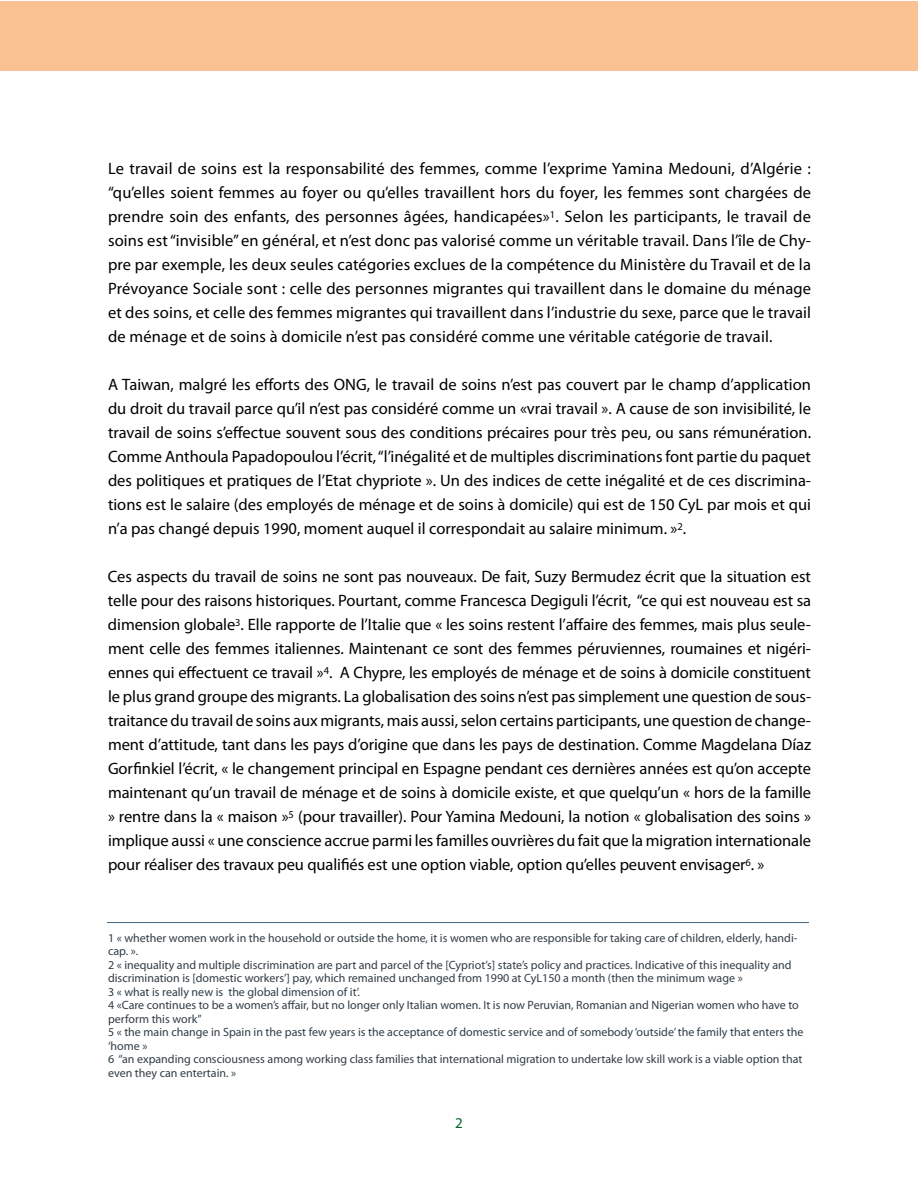
<style>
.page{position:relative;width:918px;height:1188px;background:#fff}
.page>*{position:absolute;margin:0;border:0;box-sizing:border-box;transform-origin:0 0}
.t1{font:16.5px/24px "Myriad Pro";color:#000;text-align:justify}
.t2{font:15px "Myriad Pro";color:#006325}
.t3{font:12px/13.5px "Myriad Pro";color:#303d46}
</style>
<div class="page">
<div style="left:0;top:1px;width:918px;height:70px;background:#fac193"></div>
<hr style="left:107px;top:922px;width:702px;height:1px;background:#486b83">
<p class="t1" style="left:108px;top:157px;width:705px">Le travail de soins est la responsabilité des femmes, comme l’exprime Yamina Medouni, d’Algérie : “qu’elles soient femmes au foyer ou qu’elles travaillent hors du foyer, les femmes sont chargées de prendre soin des enfants, des personnes âgées, handicapées»<sup>1</sup>. Selon les participants, le travail de soins est “invisible” en général, et n’est donc pas valorisé comme un véritable travail. Dans l’île de Chy&shy;pre par exemple, les deux seules catégories exclues de la compétence du Ministère du Travail et de la Prévoyance Sociale sont : celle des personnes migrantes qui travaillent dans le domaine du ménage et des soins, et celle des femmes migrantes qui travaillent dans l’industrie du sexe, parce que le travail de ménage et de soins à domicile n’est pas considéré comme une véritable catégorie de travail.</p>
<p class="t1" style="left:108px;top:373px;width:705px">A Taiwan, malgré les efforts des ONG, le travail de soins n’est pas couvert par le champ d’application du droit du travail parce qu’il n’est pas considéré comme un «vrai travail ». A cause de son invisibilité, le travail de soins s’effectue souvent sous des conditions précaires pour très peu, ou sans rémunération.<br>Comme Anthoula Papadopoulou l’écrit, “l’inégalité et de multiples discriminations font partie du paquet des politiques et pratiques de l’Etat chypriote ». Un des indices de cette inégalité et de ces discrimina&shy;tions est le salaire (des employés de ménage et de soins à domicile) qui est de 150 CyL par mois et qui n’a pas changé depuis 1990, moment auquel il correspondait au salaire minimum. »<sup>2</sup>.</p>
<p class="t1" style="left:108px;top:565px;width:705px">Ces aspects du travail de soins ne sont pas nouveaux. De fait, Suzy Bermudez écrit que la situation est telle pour des raisons historiques. Pourtant, comme Francesca Degiguli l’écrit, “ce qui est nouveau est sa dimension globale<sup>3</sup>. Elle rapporte de l’Italie que « les soins restent l’affaire des femmes, mais plus seule&shy;ment celle des femmes italiennes. Maintenant ce sont des femmes péruviennes, roumaines et nigéri&shy;ennes qui effectuent ce travail »<sup>4</sup>. A Chypre, les employés de ménage et de soins à domicile constituent le plus grand groupe des migrants. La globalisation des soins n’est pas simplement une question de sous&shy;traitance du travail de soins aux migrants, mais aussi, selon certains participants, une question de change&shy;ment d’attitude, tant dans les pays d’origine que dans les pays de destination. Comme Magdelana Díaz Gorfinkiel l’écrit, « le changement principal en Espagne pendant ces dernières années est qu’on accepte maintenant qu’un travail de ménage et de soins à domicile existe, et que quelqu’un « hors de la famille » rentre dans la « maison »<sup>5</sup> (pour travailler). Pour Yamina Medouni, la notion « globalisation des soins » implique aussi « une conscience accrue parmi les familles ouvrières du fait que la migration internationale pour réaliser des travaux peu qualifiés est une option viable, option qu’elles peuvent envisager<sup>6</sup>. »</p>
<p class="t3" style="left:108px;top:931px;width:697px">1 « whether women work in the household or outside the home, it is women who are responsible for taking care of children, elderly, handi&shy;cap. ».<br>2 « inequality and multiple discrimination are part and parcel of the [Cypriot’s] state’s policy and practices. Indicative of this inequality and discrimination is [domestic workers’] pay, which remained unchanged from 1990 at CyL150 a month (then the minimum wage »<br>3 « what is really new is the global dimension of it’.<br>4 «Care continues to be a women’s affair, but no longer only Italian women. It is now Peruvian, Romanian and Nigerian women who have to perform this work”<br>5 « the main change in Spain in the past few years is the acceptance of domestic service and of somebody ‘outside’ the family that enters the ‘home »<br>6 “an expanding consciousness among working class families that international migration to undertake low skill work is a viable option that even they can entertain. »</p>
<p class="t2" style="left:455px;top:1114px;width:9px">2</p>
</div>
